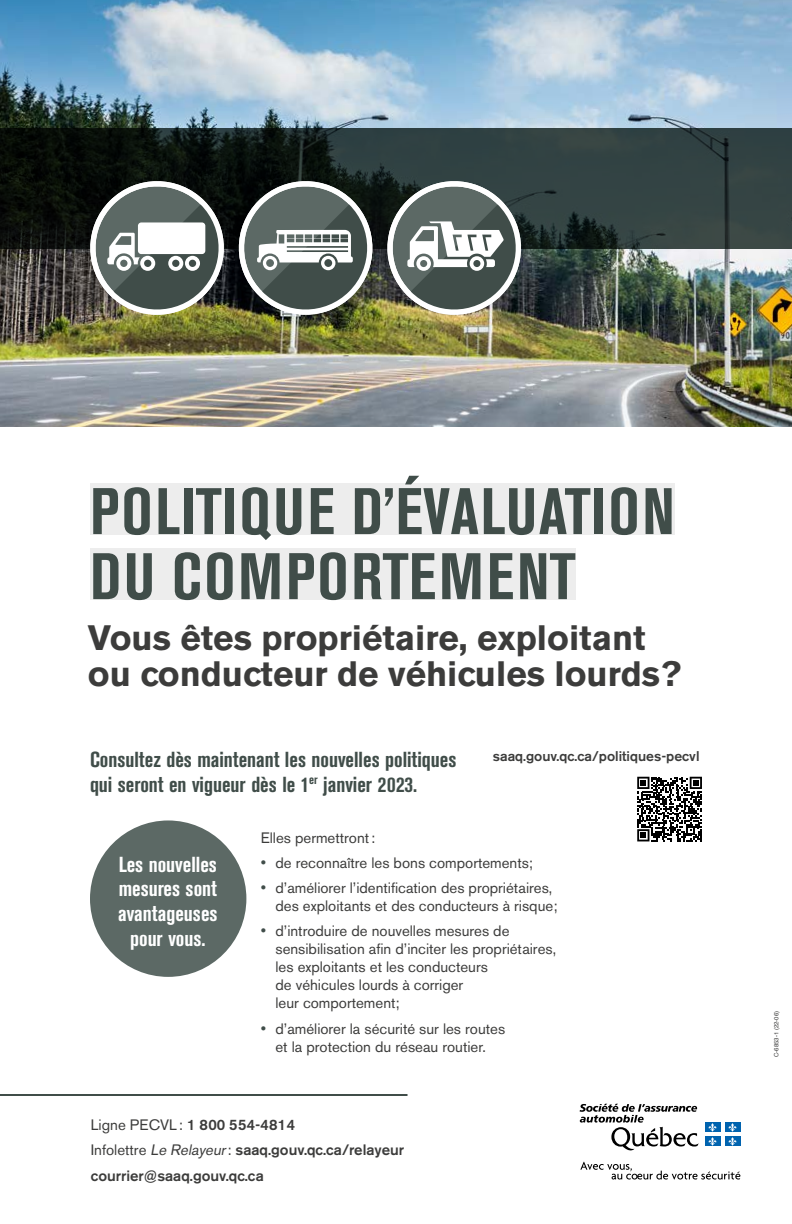
<style>
.page{position:relative;width:792px;height:1224px;background:#fff}
.page>*{position:absolute;margin:0;border:0;box-sizing:border-box;transform-origin:0 0}
.t1{font:700 condensed 65px "Akzidenz Grotesk BE";letter-spacing:.025em;color:#404d49}
.t2{font:700 35px/36.7px "Akzidenz Grotesk BE";color:#3c3c3b}
.t3{font:700 condensed 21.6px/24.6px "Akzidenz Grotesk BE";color:#404d49}
.t4{font:700 condensed 21.6px/24.6px "Akzidenz Grotesk BE";color:#fff;text-align:center}
.t5{font:15px/18px "Akzidenz Grotesk BE";color:#3c3c3b}
.t6{font:500 15px "Akzidenz Grotesk BE";color:#3c3c3b}
.t7{font:500 15px "Akzidenz Grotesk BE";letter-spacing:.02em;color:#3c3c3b}
.t8{font:500 14px "Akzidenz Grotesk BE";color:#3c3c3b}
.t9{font:6px "Helvetica";color:#3c3c3b}
.s1{font-size:16px;color:#404d49}
.s2{font-weight:400}
.s3{font-weight:400;font-style:italic}
</style>
<div class="page">
<img style="left:0;top:0;width:792px;height:426px">
<svg style="left:0;top:128px;width:792px;height:121px;background:#24302f"></svg>
<svg style="left:580px;top:1104px;width:119px;height:47px"></svg>
<div style="left:705px;top:1123px;width:15px;height:9px;background:#0063af"></div>
<div style="left:725px;top:1123px;width:15px;height:9px;background:#0063af"></div>
<div style="left:705px;top:1137px;width:15px;height:9px;background:#0063af"></div>
<svg style="left:708px;top:1123px;width:9px;height:23px"></svg>
<div style="left:725px;top:1137px;width:15px;height:9px;background:#0063af"></div>
<svg style="left:728px;top:1123px;width:9px;height:23px"></svg>
<svg style="left:580px;top:1162px;width:160px;height:18px"></svg>
<div style="left:90px;top:483px;width:585px;height:51px;background:#ededed"></div>
<div style="left:90px;top:548px;width:485px;height:51px;background:#ededed"></div>
<div style="left:90px;top:820px;width:156px;height:157px;background:#5c6965;border-radius:50%"></div>
<svg style="left:637px;top:777px;width:65px;height:64px"></svg>
<hr style="left:0;top:1094px;width:408px;height:2px;background:#404d49">
<svg style="left:79px;top:170px;width:453px;height:148px"></svg>
<div style="left:138px;top:222px;width:67px;height:32px;background:#fff;border-radius:3px"></div>
<p class="t1" style="left:90px;top:474px;width:586px">POLITIQUE D’ÉVALUATION</p>
<p class="t1" style="left:90px;top:539px;width:487px">DU COMPORTEMENT</p>
<h2 class="t2" style="left:88px;top:620px;width:595px">Vous êtes propriétaire, exploitant ou conducteur de véhicules lourds?</h2>
<h2 class="t3" style="left:90px;top:747px;width:368px">Consultez dès maintenant les nouvelles politiques qui seront en vigueur dès le 1<sup>er</sup> janvier 2023.</h2>
<h2 class="t8" style="left:493px;top:748px;width:208px">saaq.gouv.qc.ca/politiques-pecvl</h2>
<h2 class="t4" style="left:118px;top:852px;width:101px">Les nouvelles mesures sont avantageuses pour vous.</h2>
<p class="t5" style="left:261px;top:829px;width:116px">Elles permettront:</p>
<p class="t5" style="left:261px;top:854px;width:274px"><span class="s1">•</span> de reconnaître les bons comportements;</p>
<p class="t5" style="left:275px;top:879px;width:283px;text-indent:-15px"><span class="s1">•</span> d’améliorer l’identification des propriétaires, des exploitants et des conducteurs à risque;</p>
<p class="t5" style="left:275px;top:922px;width:282px;text-indent:-15px"><span class="s1">•</span> d’introduire de nouvelles mesures de sensibilisation afin d’inciter les propriétaires, les exploitants et les conducteurs<br>de véhicules lourds à corriger<br>leur comportement;</p>
<p class="t5" style="left:261px;top:1019px;width:246px;text-align:center"><span class="s1">•</span> d’améliorer la sécurité sur les routes et la protection du réseau routier.</p>
<p class="t7" style="left:91px;top:1116px;width:206px"><span class="s2">Ligne PECVL:</span> 1 800 554-4814</p>
<p class="t6" style="left:91px;top:1141px;width:315px"><span class="s2">Infolettre</span> <span class="s3">Le Relayeur</span><span class="s2">:</span> saaq.gouv.qc.ca/relayeur</p>
<p class="t6" style="left:91px;top:1166px;width:175px">courrier@saaq.gouv.qc.ca</p>
<p class="t9" style="left:772px;top:1057px;width:48px;rotate:-90deg">C-6853-1 (22-06)</p>
</div>
